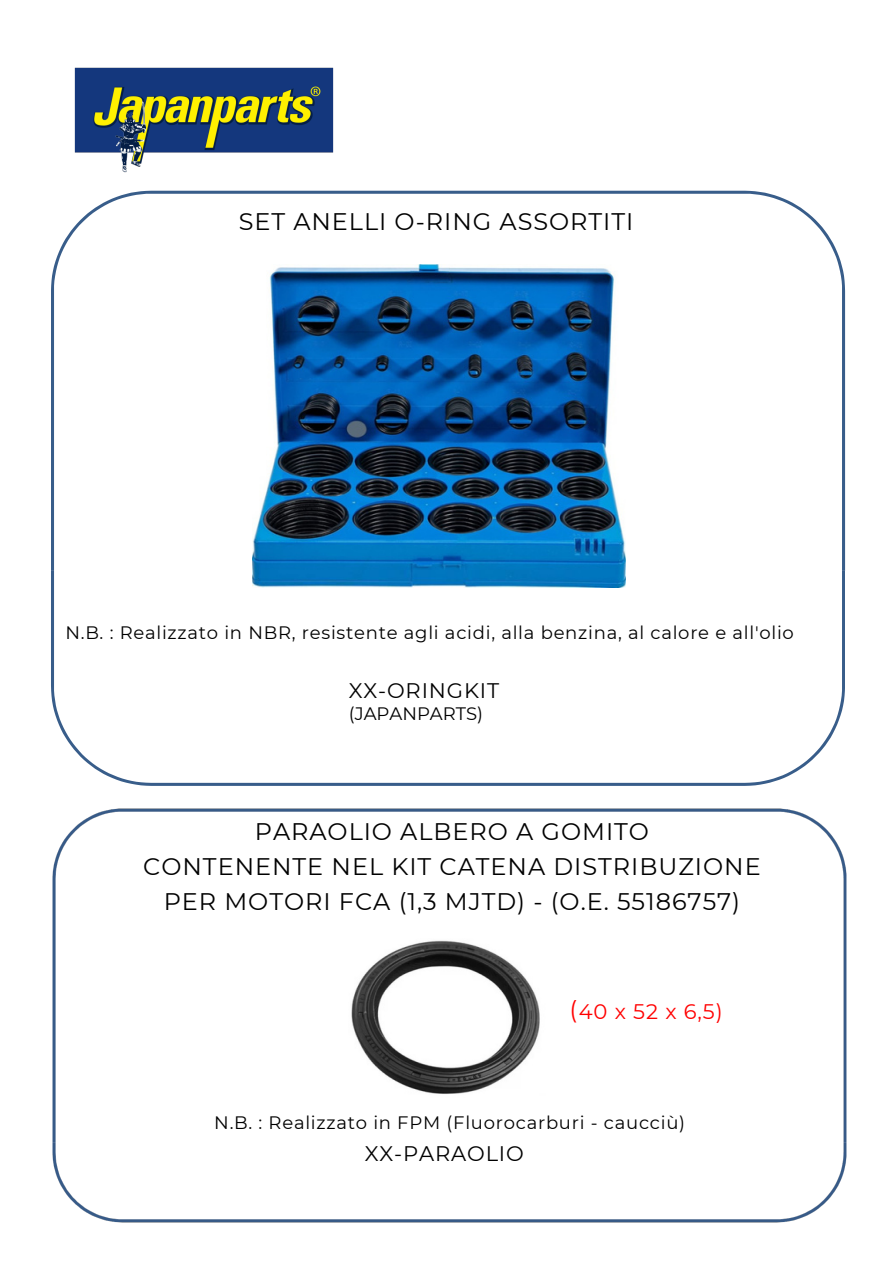
<style>
.page{position:relative;width:894px;height:1264px;background:#fff}
.page>*{position:absolute;margin:0;border:0;box-sizing:border-box;transform-origin:0 0}
.t1{font:24px/34.8px "Montserrat";letter-spacing:.04em;color:#000;text-align:center}
.t2{font:24px "Montserrat";color:#f00}
.t3{font:21px "Montserrat";letter-spacing:.04em;color:#000}
.t4{font:21px "Montserrat";color:#f00}
.t5{font:18px "Montserrat";letter-spacing:.04em;color:#000}
.t6{font:18px "Montserrat";color:#000}
</style>
<div class="page">
<svg style="left:51px;top:191px;width:793px;height:380px"></svg>
<svg style="left:51px;top:571px;width:793px;height:215px"></svg>
<img style="left:52px;top:808px;width:795px;height:415px">
<img style="left:74px;top:67px;width:260px;height:106px">
<p class="t1" style="left:238px;top:204px;width:396px">SET ANELLI O-RING ASSORTITI</p>
<p class="t5" style="left:65px;top:621px;width:729px">N.B. : Realizzato in NBR, resistente agli acidi, alla benzina, al calore e all'olio</p>
<h4 class="t3" style="left:348px;top:677px;width:152px">XX-ORINGKIT</h4>
<p class="t6" style="left:348px;top:702px;width:136px">(JAPANPARTS)</p>
<p class="t1" style="left:143px;top:813px;width:618px">PARAOLIO ALBERO A GOMITO<br>CONTENENTE NEL KIT CATENA DISTRIBUZIONE<br>PER MOTORI FCA (1,3 MJTD) - (O.E. 55186757)</p>
<h1 class="t2" style="left:569px;top:994px;width:9px">(</h1>
<p class="t4" style="left:578px;top:998px;width:145px">40 x 52 x 6,5)</p>
<h1 class="t5" style="left:214px;top:1111px;width:472px">N.B. : Realizzato in FPM (Fluorocarburi - caucciù)</h1>
<p class="t3" style="left:364px;top:1140px;width:160px">XX-PARAOLIO</p>
</div>
